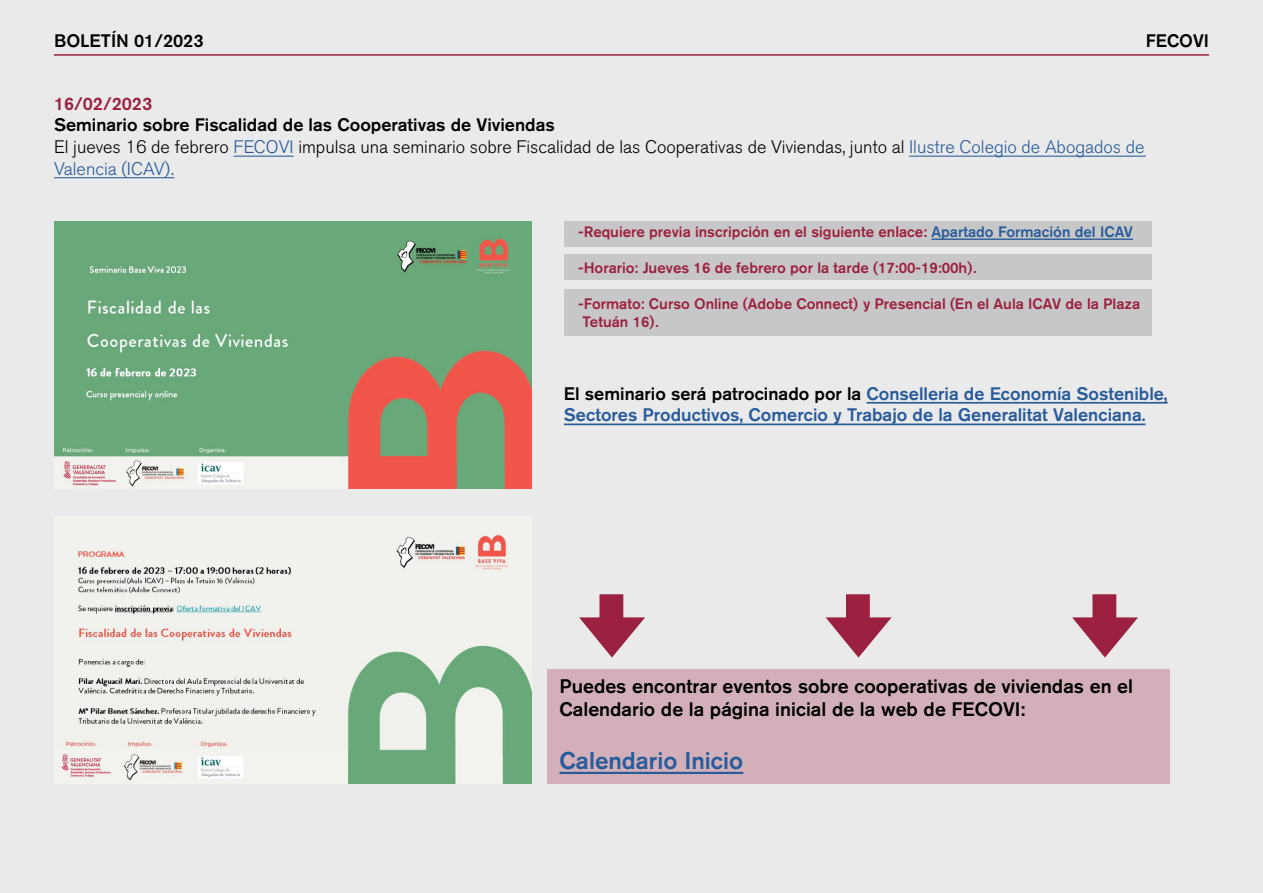
<style>
.page{position:relative;width:1263px;height:893px;background:#eaeaea}
.page>*{position:absolute;margin:0;border:0;box-sizing:border-box;transform-origin:0 0}
.t1{font:500 24px "Akzidenz Grotesk BQ";color:#275b9b}
.t2{font:500 19.5px/23.4px "Akzidenz Grotesk BQ";color:#000}
.t3{font:300 18px/21.6px "Akzidenz Grotesk BQ";color:#000}
.t4{font:500 18px/21.6px "Akzidenz Grotesk BQ";color:#275b9b}
.t5{font:500 18px "Akzidenz Grotesk BQ";color:#000}
.t6{font:500 18px "Akzidenz Grotesk BQ";color:#9b203f}
.t7{font:500 15px/18px "Akzidenz Grotesk BQ";color:#9b203f}
.s1{font-weight:500}
.s2{color:#275b9b}
.s3{color:#000}
</style>
<div class="page">
<hr style="left:54px;top:54px;width:1155px;height:2px;background:#9b203f">
<div style="left:564px;top:221px;width:588px;height:25px;background:#c7c7c7"></div>
<div style="left:564px;top:254px;width:588px;height:25px;background:#c7c7c7"></div>
<div style="left:564px;top:289px;width:588px;height:47px;background:#c7c7c7"></div>
<hr style="left:866px;top:402px;width:302px;height:2px;background:#275b9b">
<hr style="left:564px;top:423px;width:581px;height:2px;background:#275b9b">
<hr style="left:234px;top:156px;width:60px;height:1px;background:#275b9b">
<hr style="left:909px;top:156px;width:237px;height:1px;background:#275b9b">
<hr style="left:54px;top:177px;width:120px;height:1px;background:#275b9b">
<hr style="left:931px;top:238px;width:202px;height:2px;background:#275b9b">
<img style="left:54px;top:221px;width:477px;height:267px">
<img style="left:61px;top:532px;width:470px;height:251px">
<div style="left:548px;top:669px;width:621px;height:114px;background:#d3b0b9"></div>
<hr style="left:559px;top:772px;width:184px;height:2px;background:#275b9b">
<svg style="left:579px;top:594px;width:66px;height:64px"></svg>
<svg style="left:826px;top:594px;width:65px;height:64px"></svg>
<svg style="left:1072px;top:594px;width:66px;height:64px"></svg>
<p class="t5" style="left:54px;top:30px;width:151px">BOLETÍN 01/2023</p>
<p class="t5" style="left:1146px;top:30px;width:65px">FECOVI</p>
<p class="t6" style="left:54px;top:92px;width:100px">16/02/2023</p>
<p class="t3" style="left:54px;top:115px;width:1092px"><span class="s1">Seminario sobre Fiscalidad de las Cooperativas de Viviendas<br></span>El jueves 16 de febrero <span class="s2">FECOVI</span> impulsa una seminario sobre Fiscalidad de las Cooperativas de Viviendas, junto al <span class="s2">Ilustre Colegio de Abogados de<br>Valencia (ICAV).</span></p>
<p class="t7" style="left:578px;top:222px;width:556px">-Requiere previa inscripción en el siguiente enlace: <span class="s2">Apartado Formación del ICAV</span></p>
<p class="t7" style="left:578px;top:258px;width:400px">-Horario: Jueves 16 de febrero por la tarde (17:00-19:00h).</p>
<p class="t7" style="left:578px;top:294px;width:563px">-Formato: Curso Online (Adobe Connect) y Presencial (En el Aula ICAV de la Plaza<br>Tetuán 16).</p>
<p class="t4" style="left:564px;top:382px;width:605px"><span class="s3">El seminario será patrocinado por la</span> Conselleria de Economía Sostenible,<br>Sectores Productivos, Comercio y Trabajo de la Generalitat Valenciana.</p>
<h2 class="t2" style="left:559px;top:674px;width:575px">Puedes encontrar eventos sobre cooperativas de viviendas en el<br>Calendario de la página inicial de la web de FECOVI:</h2>
<h1 class="t1" style="left:559px;top:746px;width:185px">Calendario Inicio</h1>
</div>
